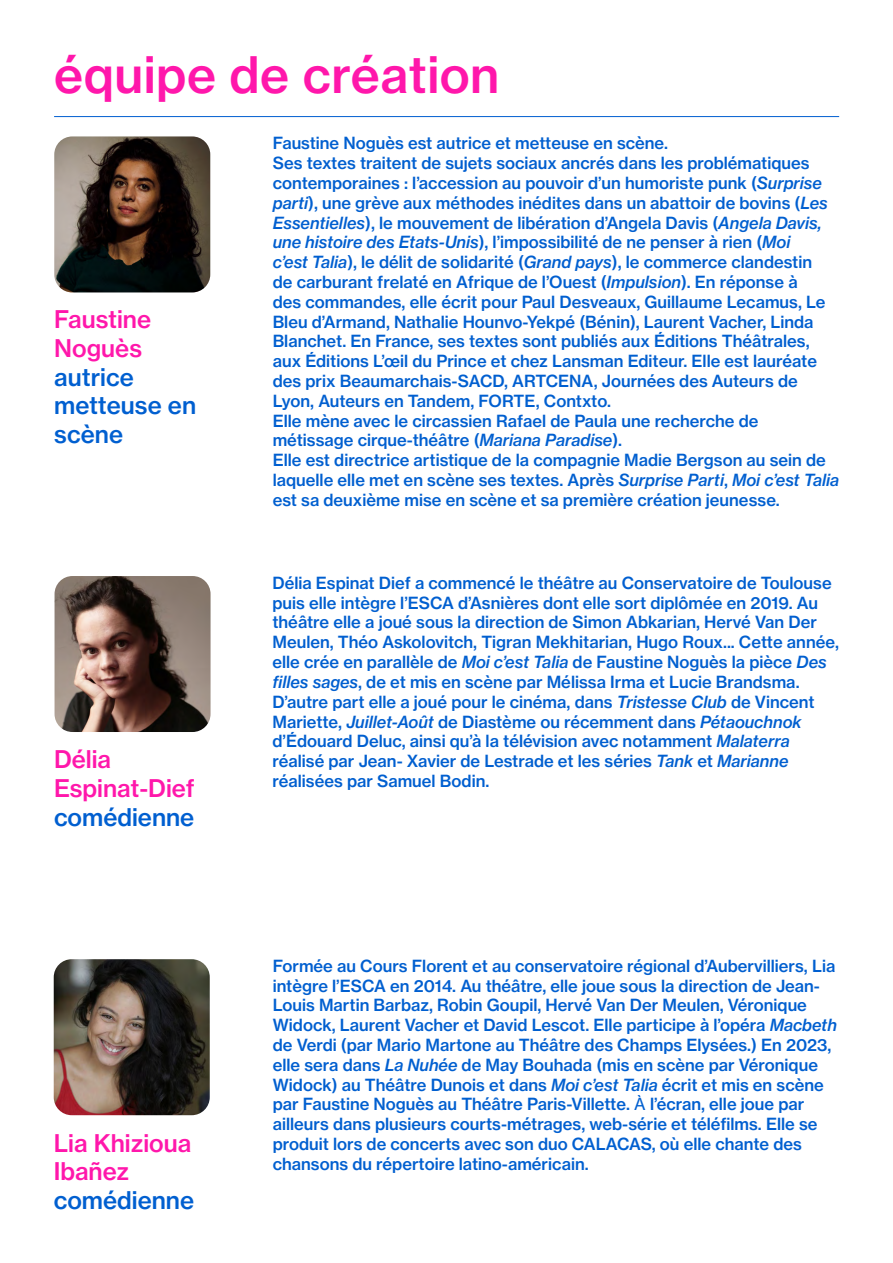
<style>
.page{position:relative;width:893px;height:1263px;background:#fff}
.page>*{position:absolute;margin:0;border:0;box-sizing:border-box;transform-origin:0 0}
.t1{font:49.5px "N Haas Grotesk TX Std 65 Md";letter-spacing:.01em;color:#ff17ab}
.t2{font:24px/28.8px "N Haas Grotesk TX Std 65 Md";color:#ff17ab}
.t3{font:24px/28.8px "N Haas Grotesk TX Std 65 Md";color:#005fd0}
.t4{font:16.5px/19.8px "N Haas Grotesk TX Std 65 Md";color:#005fd0}
.s1{font-family:"N Haas Grotesk TX Std 66 Md It"}
.s2{font-family:"N Haas Grotesk TX Std 55 Rg"}
</style>
<div class="page">
<hr style="left:54px;top:116px;width:785px;height:1px;background:#005fd0">
<img style="left:54px;top:136px;width:156px;height:156px">
<img style="left:55px;top:576px;width:156px;height:156px">
<img style="left:54px;top:959px;width:156px;height:156px">
<h1 class="t1" style="left:54px;top:44px;width:447px">équipe de création</h1>
<h2 class="t2" style="left:54px;top:305px;width:98px">Faustine<br>Noguès</h2>
<h2 class="t3" style="left:54px;top:362px;width:143px">autrice metteuse en scène</h2>
<h2 class="t2" style="left:54px;top:745px;width:142px">Délia<br>Espinat-Dief</h2>
<h2 class="t3" style="left:54px;top:803px;width:142px">comédienne</h2>
<h2 class="t2" style="left:54px;top:1128px;width:139px">Lia Khizioua<br>Ibañez</h2>
<h2 class="t3" style="left:54px;top:1186px;width:142px">comédienne</h2>
<p class="t4" style="left:273px;top:133px;width:568px">Faustine Noguès est autrice et metteuse en scène.<br>Ses textes traitent de sujets sociaux ancrés dans les problématiques contemporaines : l’accession au pouvoir d’un humoriste punk (<span class="s1">Surprise parti</span>), une grève aux méthodes inédites dans un abattoir de bovins (<span class="s1">Les Essentielles</span>), le mouvement de libération d’Angela Davis (<span class="s1">Angela Davis, une histoire des Etats-Unis</span>), l’impossibilité de ne penser à rien (<span class="s1">Moi<br>c’est Talia</span>), le délit de solidarité (<span class="s1">Grand pays</span>), le commerce clandestin<br>de carburant frelaté en Afrique de l’Ouest (<span class="s1">Impulsion</span>). En réponse à<br>des commandes, elle écrit pour Paul Desveaux, Guillaume Lecamus, Le Bleu d’Armand, Nathalie Hounvo-Yekpé (Bénin), Laurent Vacher, Linda Blanchet. En France, ses textes sont publiés aux Éditions Théâtrales, aux Éditions L’œil du Prince et chez Lansman Editeur. Elle est lauréate des prix Beaumarchais-SACD, ARTCENA, Journées des Auteurs de Lyon, Auteurs en Tandem, FORTE, Contxto.<br>Elle mène avec le circassien Rafael de Paula une recherche de métissage cirque-théâtre (<span class="s1">Mariana Paradise</span>).<br>Elle est directrice artistique de la compagnie Madie Bergson au sein de laquelle elle met en scène ses textes. Après <span class="s1">Surprise Parti</span>, <span class="s1">Moi c’est Talia </span>est sa deuxième mise en scène et sa première création jeunesse.</p>
<p class="t4" style="left:272px;top:573px;width:568px">Délia Espinat Dief a commencé le théâtre au Conservatoire de Toulouse puis elle intègre l’ESCA d’Asnières dont elle sort diplômée en 2019. Au théâtre elle a joué sous la direction de Simon Abkarian, Hervé Van Der Meulen, Théo Askolovitch, Tigran Mekhitarian, Hugo Roux... Cette année, elle crée en parallèle de <span class="s1">Moi c’est Talia</span> de Faustine Noguès la pièce <span class="s1">Des filles sages</span>, de et mis en scène par Mélissa Irma et Lucie Brandsma.<br>D’autre part elle a joué pour le cinéma, dans <span class="s1">Tristesse Club</span> de Vincent Mariette, <span class="s1">Juillet-Août</span> de Diastème ou récemment dans <span class="s1">Pétaouchnok </span>d’Édouard Deluc, ainsi qu’à la télévision avec notamment <span class="s1">Malaterra </span>réalisé par Jean- Xavier de Lestrade et les séries <span class="s1">Tank</span> et <span class="s1">Marianne </span>réalisées par Samuel Bodin.</p>
<p class="t4" style="left:273px;top:956px;width:566px">Formée au Cours Florent et au conservatoire régional d’Aubervilliers, Lia intègre l’ESCA en 2014. Au théâtre, elle joue sous la direction de Jean-Louis Martin Barbaz, Robin Goupil, Hervé Van Der Meulen, Véronique Widock, Laurent Vacher et David Lescot. Elle participe à l’opéra <span class="s1">Macbeth </span>de Verdi (par Mario Martone au Théâtre des Champs Elysées.) En 2023, elle sera dans <span class="s1">La Nuhée</span> de May Bouhada (mis en scène par Véronique Widock) au Théâtre Dunois et dans <span class="s1">Moi c’est Talia</span> écrit et mis en scène par Faustine Noguès au Théâtre Paris-Villette. <span class="s2">À</span> l’écran, elle joue par ailleurs dans plusieurs courts-métrages, web-série et téléfilms. Elle se produit lors de concerts avec son duo CALACAS, où elle chante des chansons du répertoire latino-américain.</p>
</div>
